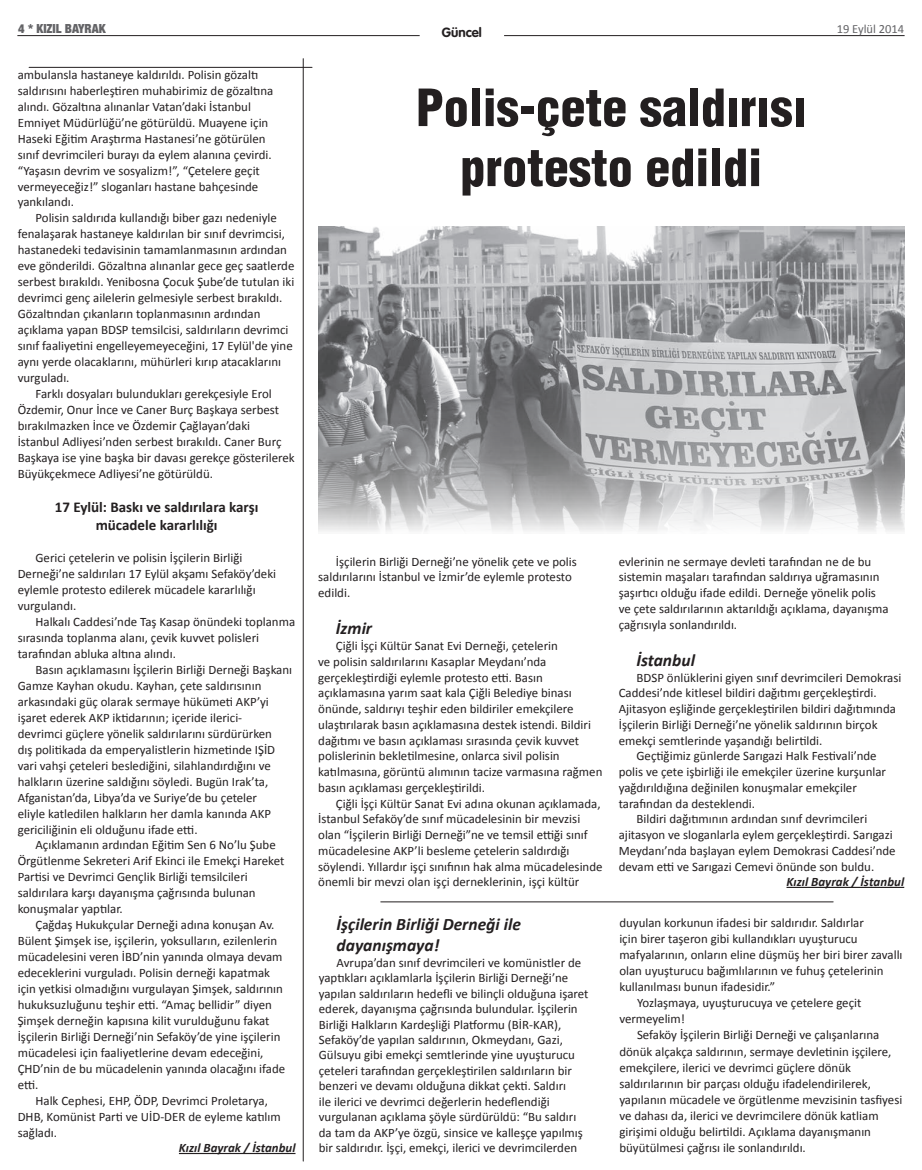
<style>
.page{position:relative;width:922px;height:1170px;background:#fff}
.page>*{position:absolute;margin:0;border:0;box-sizing:border-box;transform-origin:0 0}
.t1{font:900 condensed 50px/60px "Helvetica";color:#231f20;text-align:center}
.t2{font:italic 700 17.5px/21px "Calibri";color:#231f20}
.t3{font:700 15px/18.5px "Calibri";color:#231f20;text-align:center}
.t4{font:700 13.12px "VAG Rounded";color:#231f20}
.t5{font:12.88px/16px "Calibri";color:#231f20}
.t6{font:italic 700 12.88px "Calibri";color:#231f20}
.t7{font:900 condensed 12.5px "Helvetica Neue";color:#636366}
.t8{font:12.5px "Calibri";color:#636366}
</style>
<div class="page">
<hr style="left:18px;top:35px;width:401px;height:1px;background:#231f20">
<hr style="left:504px;top:35px;width:399px;height:1px;background:#231f20">
<img style="left:319px;top:227px;width:585px;height:305px">
<hr style="left:786px;top:886px;width:118px;height:1px;background:#231f20">
<hr style="left:303px;top:59px;width:1px;height:1101px;background:#231f20">
<hr style="left:29px;top:67px;width:283px;height:1px;background:#231f20">
<hr style="left:179px;top:1152px;width:116px;height:1px;background:#231f20">
<hr style="left:380px;top:901px;width:453px;height:1px;background:#231f20">
<p class="t7" style="left:18px;top:19px;width:89px">4 * KIZIL BAYRAK</p>
<p class="t4" style="left:442px;top:25px;width:41px">Güncel</p>
<p class="t8" style="left:836px;top:21px;width:69px">19 Eylül 2014</p>
<p class="t5" style="left:18px;top:67px;width:257px">ambulansla hastaneye kaldırıldı. Polisin gözaltı saldırısını haberleştiren muhabirimiz de gözaltına alındı. Gözaltına alınanlar Vatan’daki İstanbul Emniyet Müdürlüğü’ne götürüldü. Muayene için Haseki Eğitim Araştırma Hastanesi’ne götürülen sınıf devrimcileri burayı da eylem alanına çevirdi. “Yaşasın devrim ve sosyalizm!”, “Çetelere geçit vermeyeceğiz!” sloganları hastane bahçesinde yankılandı.</p>
<p class="t5" style="left:35px;top:210px;width:243px">Polisin saldırıda kullandığı biber gazı nedeniyle</p>
<p class="t5" style="left:18px;top:226px;width:269px">fenalaşarak hastaneye kaldırılan bir sınıf devrimcisi,</p>
<p class="t5" style="left:18px;top:242px;width:271px">hastanedeki tedavisinin tamamlanmasının ardından</p>
<p class="t5" style="left:18px;top:258px;width:278px">eve gönderildi. Gözaltına alınanlar gece geç saatlerde</p>
<p class="t5" style="left:18px;top:274px;width:278px">serbest bırakıldı. Yenibosna Çocuk Şube’de tutulan iki</p>
<p class="t5" style="left:18px;top:290px;width:266px">devrimci genç ailelerin gelmesiyle serbest bırakıldı.</p>
<p class="t5" style="left:18px;top:306px;width:244px">Gözaltından çıkanların toplanmasının ardından</p>
<p class="t5" style="left:18px;top:322px;width:272px">açıklama yapan BDSP temsilcisi, saldırıların devrimci</p>
<p class="t5" style="left:18px;top:338px;width:276px">sınıf faaliyetini engelleyemeyeceğini, 17 Eylül'de yine</p>
<p class="t5" style="left:18px;top:354px;width:265px">aynı yerde olacaklarını, mühürleri kırıp atacaklarını</p>
<p class="t5" style="left:18px;top:369px;width:53px">vurguladı.</p>
<p class="t5" style="left:35px;top:385px;width:238px">Farklı dosyaları bulundukları gerekçesiyle Erol</p>
<p class="t5" style="left:18px;top:401px;width:263px">Özdemir, Onur İnce ve Caner Burç Başkaya serbest</p>
<p class="t5" style="left:18px;top:417px;width:234px">bırakılmazken İnce ve Özdemir Çağlayan’daki</p>
<p class="t5" style="left:18px;top:433px;width:265px">İstanbul Adliyesi’nden serbest bırakıldı. Caner Burç</p>
<p class="t5" style="left:18px;top:449px;width:278px">Başkaya ise yine başka bir davası gerekçe gösterilerek</p>
<p class="t5" style="left:18px;top:465px;width:197px">Büyükçekmece Adliyesi’ne götürüldü.</p>
<p class="t3" style="left:55px;top:497px;width:205px">17 Eylül: Baskı ve saldırılara karşı mücadele kararlılığı</p>
<p class="t5" style="left:18px;top:550px;width:260px;text-indent:18px">Gerici çetelerin ve polisin İşçilerin Birliği Derneği’ne saldırıları 17 Eylül akşamı Sefaköy’deki eylemle protesto edilerek mücadele kararlılığı vurgulandı.</p>
<p class="t5" style="left:18px;top:614px;width:279px;text-indent:18px">Halkalı Caddesi’nde Taş Kasap önündeki toplanma sırasında toplanma alanı, çevik kuvvet polisleri tarafından abluka altına alındı.</p>
<p class="t5" style="left:18px;top:661px;width:276px;text-indent:18px">Basın açıklamasını İşçilerin Birliği Derneği Başkanı Gamze Kayhan okudu. Kayhan, çete saldırısının arkasındaki güç olarak sermaye hükümeti AKP’yi işaret ederek AKP iktidarının; içeride ilerici-<br>devrimci güçlere yönelik saldırılarını sürdürürken<br>dış politikada da emperyalistlerin hizmetinde IŞİD vari vahşi çeteleri beslediğini, silahlandırdığını ve halkların üzerine saldığını söyledi. Bugün Irak’ta, Afganistan’da, Libya’da ve Suriye’de bu çeteler<br>eliyle katledilen halkların her damla kanında AKP gericiliğinin eli olduğunu ifade etti.</p>
<p class="t5" style="left:18px;top:837px;width:268px;text-indent:18px">Açıklamanın ardından Eğitim Sen 6 No’lu Şube Örgütlenme Sekreteri Arif Ekinci ile Emekçi Hareket Partisi ve Devrimci Gençlik Birliği temsilcileri saldırılara karşı dayanışma çağrısında bulunan konuşmalar yaptılar.</p>
<p class="t5" style="left:18px;top:916px;width:269px;text-indent:18px">Çağdaş Hukukçular Derneği adına konuşan Av.<br>Bülent Şimşek ise, işçilerin, yoksulların, ezilenlerin mücadelesini veren İBD’nin yanında olmaya devam edeceklerini vurguladı. Polisin derneği kapatmak için yetkisi olmadığını vurgulayan Şimşek, saldırının hukuksuzluğunu teşhir etti. “Amaç bellidir” diyen Şimşek derneğin kapısına kilit vurulduğunu fakat İşçilerin Birliği Derneği’nin Sefaköy’de yine işçilerin mücadelesi için faaliyetlerine devam edeceğini, ÇHD’nin de bu mücadelenin yanında olacağını ifade etti.</p>
<p class="t5" style="left:18px;top:1092px;width:264px;text-indent:18px">Halk Cephesi, EHP, ÖDP, Devrimci Proletarya,<br>DHB, Komünist Parti ve UİD-DER de eyleme katılım sağladı.</p>
<p class="t6" style="left:179px;top:1139px;width:118px">Kızıl Bayrak / İstanbul</p>
<h1 class="t1" style="left:416px;top:77px;width:392px">Polis-çete saldırısı protesto edildi</h1>
<p class="t5" style="left:318px;top:553px;width:260px;text-indent:18px">İşçilerin Birliği Derneği’ne yönelik çete ve polis saldırılarını İstanbul ve İzmir’de eylemle protesto edildi.</p>
<h2 class="t2" style="left:336px;top:618px;width:38px">İzmir</h2>
<p class="t5" style="left:318px;top:638px;width:285px;text-indent:18px">Çiğli İşçi Kültür Sanat Evi Derneği, çetelerin<br>ve polisin saldırılarını Kasaplar Meydanı’nda gerçekleştirdiği eylemle protesto etti. Basın açıklamasına yarım saat kala Çiğli Belediye binası önünde, saldırıyı teşhir eden bildiriler emekçilere ulaştırılarak basın açıklamasına destek istendi. Bildiri dağıtımı ve basın açıklaması sırasında çevik kuvvet polislerinin bekletilmesine, onlarca sivil polisin katılmasına, görüntü alımının tacize varmasına rağmen basın açıklaması gerçekleştirildi.</p>
<p class="t5" style="left:318px;top:795px;width:286px;text-indent:18px">Çiğli İşçi Kültür Sanat Evi adına okunan açıklamada, İstanbul Sefaköy’de sınıf mücadelesinin bir mevzisi olan “İşçilerin Birliği Derneği”ne ve temsil ettiği sınıf mücadelesine AKP’li besleme çetelerin saldırdığı söylendi. Yıllardır işçi sınıfının hak alma mücadelesinde önemli bir mevzi olan işçi derneklerinin, işçi kültür</p>
<h2 class="t2" style="left:336px;top:913px;width:186px">İşçilerin Birliği Derneği ile dayanışmaya!</h2>
<p class="t5" style="left:319px;top:954px;width:271px;line-height:15.5px;text-indent:18px">Avrupa’dan sınıf devrimcileri ve komünistler de yaptıkları açıklamlarla İşçilerin Birliği Derneği’ne yapılan saldırıların hedefli ve bilinçli olduğuna işaret ederek, dayanışma çağrısında bulundular. İşçilerin Birliği Halkların Kardeşliği Platformu (BİR-KAR), Sefaköy’de yapılan saldırının, Okmeydanı, Gazi, Gülsuyu gibi emekçi semtlerinde yine uyuşturucu çeteleri tarafından gerçekleştirilen saldırıların bir benzeri ve devamı olduğuna dikkat çekti. Saldırı<br>ile ilerici ve devrimci değerlerin hedeflendiği vurgulanan açıklama şöyle sürdürüldü: “Bu saldırı da tam da AKP’ye özgü, sinsice ve kalleşçe yapılmış bir saldırıdır. İşçi, emekçi, ilerici ve devrimcilerden</p>
<p class="t5" style="left:618px;top:553px;width:271px">evlerinin ne sermaye devleti tarafından ne de bu sistemin maşaları tarafından saldırıya uğramasının şaşırtıcı olduğu ifade edildi. Derneğe yönelik polis ve çete saldırılarının aktarıldığı açıklama, dayanışma çağrısıyla sonlandırıldı.</p>
<h2 class="t2" style="left:636px;top:649px;width:60px">İstanbul</h2>
<p class="t5" style="left:636px;top:669px;width:266px">BDSP önlüklerini giyen sınıf devrimcileri Demokrasi</p>
<p class="t5" style="left:618px;top:685px;width:259px">Caddesi’nde kitlesel bildiri dağıtımı gerçekleştirdi.</p>
<p class="t5" style="left:618px;top:700px;width:279px">Ajitasyon eşliğinde gerçekleştirilen bildiri dağıtımında</p>
<p class="t5" style="left:618px;top:716px;width:260px">İşçilerin Birliği Derneği’ne yönelik saldırının birçok</p>
<p class="t5" style="left:618px;top:732px;width:205px">emekçi semtlerinde yaşandığı belirtildi.</p>
<p class="t5" style="left:636px;top:748px;width:241px">Geçtiğimiz günlerde Sarıgazi Halk Festivali’nde</p>
<p class="t5" style="left:618px;top:763px;width:269px">polis ve çete işbirliği ile emekçiler üzerine kurşunlar</p>
<p class="t5" style="left:618px;top:779px;width:239px">yağdırıldığına değinilen konuşmalar emekçiler</p>
<p class="t5" style="left:618px;top:795px;width:138px">tarafından da desteklendi.</p>
<p class="t5" style="left:636px;top:811px;width:232px">Bildiri dağıtımının ardından sınıf devrimcileri</p>
<p class="t5" style="left:618px;top:826px;width:275px">ajitasyon ve sloganlarla eylem gerçekleştirdi. Sarıgazi</p>
<p class="t5" style="left:618px;top:842px;width:278px">Meydanı’nda başlayan eylem Demokrasi Caddesi’nde</p>
<p class="t5" style="left:618px;top:858px;width:257px">devam etti ve Sarıgazi Cemevi önünde son buldu.</p>
<p class="t6" style="left:786px;top:873px;width:119px">Kızıl Bayrak / İstanbul</p>
<p class="t5" style="left:619px;top:914px;width:246px">duyulan korkunun ifadesi bir saldırıdır. Saldırlar</p>
<p class="t5" style="left:619px;top:930px;width:240px">için birer taşeron gibi kullandıkları uyuşturucu</p>
<p class="t5" style="left:619px;top:946px;width:284px">mafyalarının, onların eline düşmüş her biri birer zavallı</p>
<p class="t5" style="left:619px;top:962px;width:266px">olan uyuşturucu bağımlılarının ve fuhuş çetelerinin</p>
<p class="t5" style="left:619px;top:978px;width:157px">kullanılması bunun ifadesidir.”</p>
<p class="t5" style="left:637px;top:994px;width:226px">Yozlaşmaya, uyuşturucuya ve çetelere geçit</p>
<p class="t5" style="left:619px;top:1011px;width:67px">vermeyelim!</p>
<p class="t5" style="left:637px;top:1027px;width:244px">Sefaköy İşçilerin Birliği Derneği ve çalışanlarına</p>
<p class="t5" style="left:619px;top:1043px;width:273px">dönük alçakça saldırının, sermaye devletinin işçilere,</p>
<p class="t5" style="left:619px;top:1059px;width:233px">emekçilere, ilerici ve devrimci güçlere dönük</p>
<p class="t5" style="left:619px;top:1075px;width:253px">saldırılarının bir parçası olduğu ifadelendirilerek,</p>
<p class="t5" style="left:619px;top:1091px;width:284px">yapılanın mücadele ve örgütlenme mevzisinin tasfiyesi</p>
<p class="t5" style="left:619px;top:1107px;width:261px">ve dahası da, ilerici ve devrimcilere dönük katliam</p>
<p class="t5" style="left:619px;top:1123px;width:253px">girişimi olduğu belirtildi. Açıklama dayanışmanın</p>
<p class="t5" style="left:619px;top:1139px;width:188px">büyütülmesi çağrısı ile sonlandırıldı.</p>
</div>
